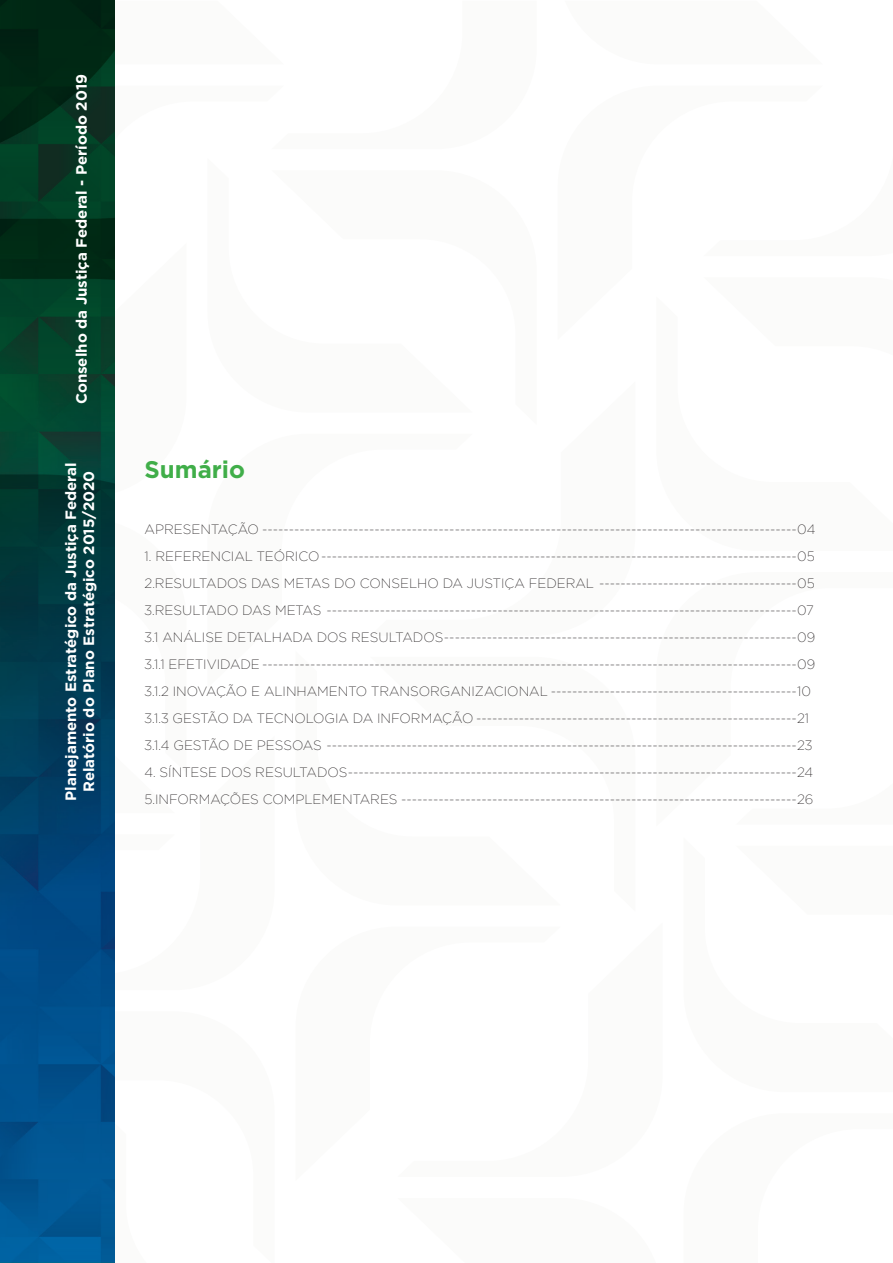
<style>
.page{position:relative;width:893px;height:1263px;background:#fff}
.page>*{position:absolute;margin:0;border:0;box-sizing:border-box;transform-origin:0 0}
.t1{font:700 24px "Gotham";color:#40ae49}
.Texto_Corrido{font:700 15px "Gotham";color:#fff}
.Tabelas{font:200 13.5px/27px "Gotham";color:#231f20}
</style>
<div class="page">
<img style="left:0;top:0;width:115px;height:1263px">
<p class="Texto_Corrido" style="left:72px;top:404px;width:332px;rotate:-90deg">Conselho da Justiça Federal - Período 2019</p>
<p class="Texto_Corrido" style="left:61px;top:801px;width:340px;rotate:-90deg">Planejamento Estratégico da Justiça Federal</p>
<p class="Texto_Corrido" style="left:79px;top:792px;width:323px;rotate:-90deg">Relatório do Plano Estratégico 2015/2020</p>
<h2 class="t1" style="left:145px;top:454px;width:102px">Sumário</h2>
<p class="Tabelas" style="left:145px;top:515px;width:672px">APRESENTAÇÃO ----------------------------------------------------------------------------------------------------04</p>
<p class="Tabelas" style="left:145px;top:542px;width:672px">1. REFERENCIAL TEÓRICO-----------------------------------------------------------------------------------------05<br>2.RESULTADOS DAS METAS DO CONSELHO DA JUSTIÇA FEDERAL -------------------------------------05</p>
<p class="Tabelas" style="left:145px;top:596px;width:671px">3.RESULTADO DAS METAS ----------------------------------------------------------------------------------------07</p>
<p class="Tabelas" style="left:145px;top:623px;width:672px">3.1 ANÁLISE DETALHADA DOS RESULTADOS------------------------------------------------------------------09</p>
<p class="Tabelas" style="left:145px;top:650px;width:672px">3.1.1 EFETIVIDADE ----------------------------------------------------------------------------------------------------09</p>
<p class="Tabelas" style="left:145px;top:677px;width:668px">3.1.2 INOVAÇÃO E ALINHAMENTO TRANSORGANIZACIONAL ----------------------------------------------10</p>
<p class="Tabelas" style="left:145px;top:704px;width:666px">3.1.3 GESTÃO DA TECNOLOGIA DA INFORMAÇÃO ------------------------------------------------------------21</p>
<p class="Tabelas" style="left:145px;top:731px;width:669px">3.1.4 GESTÃO DE PESSOAS ----------------------------------------------------------------------------------------23</p>
<p class="Tabelas" style="left:145px;top:758px;width:670px">4. SÍNTESE DOS RESULTADOS------------------------------------------------------------------------------------24</p>
<p class="Tabelas" style="left:145px;top:785px;width:670px">5.INFORMAÇÕES COMPLEMENTARES --------------------------------------------------------------------------26</p>
</div>
